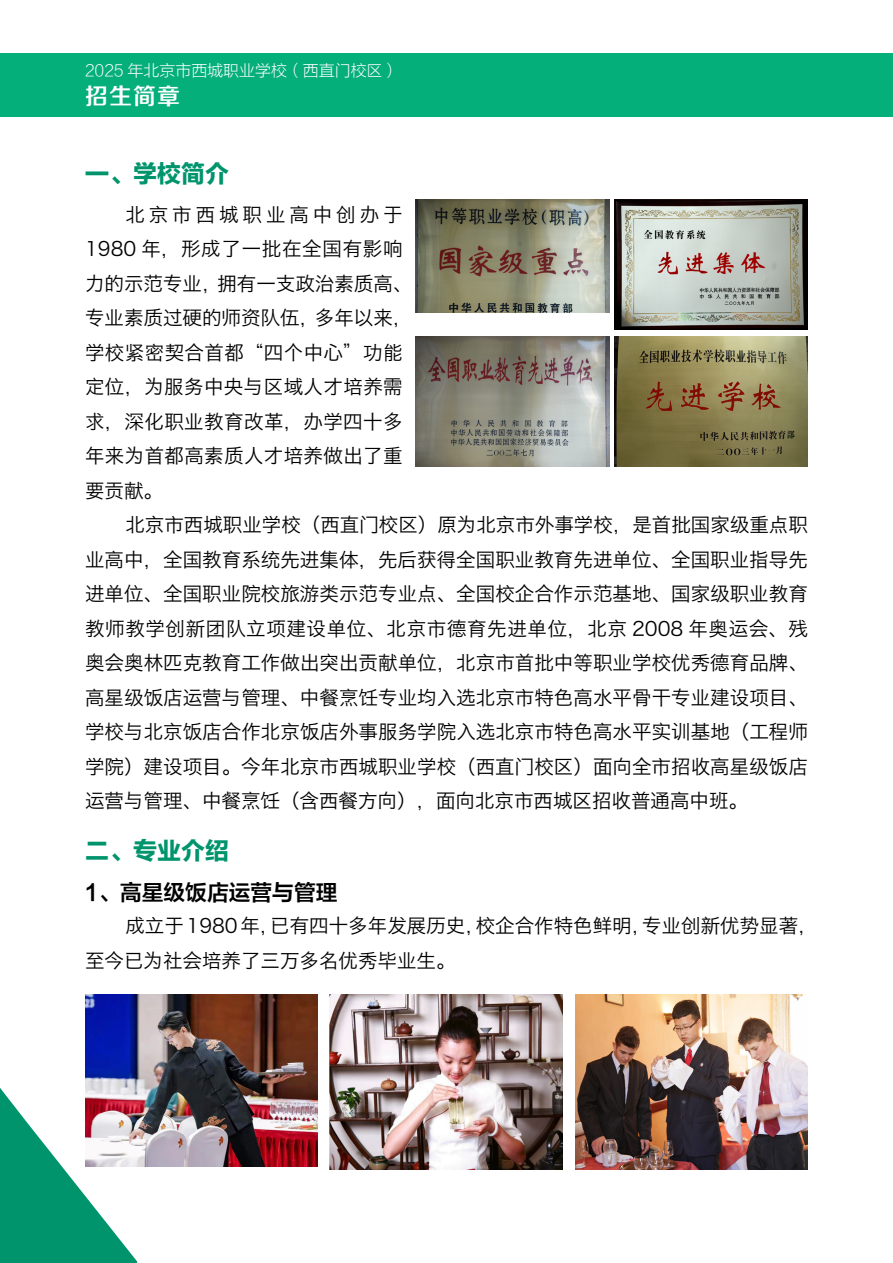
<style>
.page{position:relative;width:893px;height:1263px;background:#fff}
.page>*{position:absolute;margin:0;border:0;box-sizing:border-box;transform-origin:0 0}
.t1{font:24px "FZLTDHK GBK1 0";color:#00946d}
.t2{font:22.95px "FZZZHONGJW GB1 0";color:#fff}
.t3{font:21.75px "FZLTZCHK GBK1 0";color:#000}
.t4{font:19.5px/34.5px "Hiragino Sans GB W3";color:#000;text-align:justify}
.t5{font:19.5px/34.5px "Hiragino Sans GB W3";letter-spacing:.02em;color:#000}
.t6{font:15.9px "FZLTKHK GBK1 0";color:#fff}
</style>
<div class="page">
<div style="left:0;top:53px;width:893px;height:64px;background:#04af7a"></div>
<svg style="left:0;top:1088px;width:138px;height:175px"></svg>
<img style="left:415px;top:200px;width:194px;height:112px">
<img style="left:85px;top:994px;width:232px;height:172px">
<img style="left:330px;top:994px;width:232px;height:175px">
<img style="left:576px;top:994px;width:232px;height:175px">
<img style="left:415px;top:337px;width:194px;height:129px">
<img style="left:614px;top:200px;width:194px;height:129px">
<img style="left:614px;top:337px;width:194px;height:129px">
<p class="t6" style="left:85px;top:62px;width:315px">2025 年北京市西城职业学校（西直门校区）</p>
<p class="t2" style="left:85px;top:84px;width:96px">招生简章</p>
<p class="t1" style="left:85px;top:161px;width:145px">一、学校简介</p>
<p class="t5" style="left:85px;top:197px;width:329px;text-indent:40px">北京市西城职业高中创办于<br>1980 年，形成了一批在全国有影响力的示范专业，拥有一支政治素质高、专业素质过硬的师资队伍，多年以来，学校紧密契合首都“四个中心”功能定位，为服务中央与区域人才培养需求，深化职业教育改革，办学四十多年来为首都高素质人才培养做出了重要贡献。</p>
<p class="t4" style="left:85px;top:507px;width:724px;text-indent:40px">北京市西城职业学校（西直门校区）原为北京市外事学校，是首批国家级重点职业高中，全国教育系统先进集体，先后获得全国职业教育先进单位、全国职业指导先进单位、全国职业院校旅游类示范专业点、全国校企合作示范基地、国家级职业教育教师教学创新团队立项建设单位、北京市德育先进单位，北京 2008 年奥运会、残奥会奥林匹克教育工作做出突出贡献单位，北京市首批中等职业学校优秀德育品牌、高星级饭店运营与管理、中餐烹饪专业均入选北京市特色高水平骨干专业建设项目、学校与北京饭店合作北京饭店外事服务学院入选北京市特色高水平实训基地（工程师学院）建设项目。今年北京市西城职业学校（西直门校区）面向全市招收高星级饭店运营与管理、中餐烹饪（含西餐方向），面向北京市西城区招收普通高中班。</p>
<p class="t1" style="left:85px;top:837px;width:145px">二、专业介绍</p>
<p class="t3" style="left:85px;top:881px;width:254px">1、高星级饭店运营与管理</p>
<p class="t4" style="left:85px;top:908px;width:734px;text-indent:40px">成立于1980年，已有四十多年发展历史，校企合作特色鲜明，专业创新优势显著，至今已为社会培养了三万多名优秀毕业生。</p>
</div>
